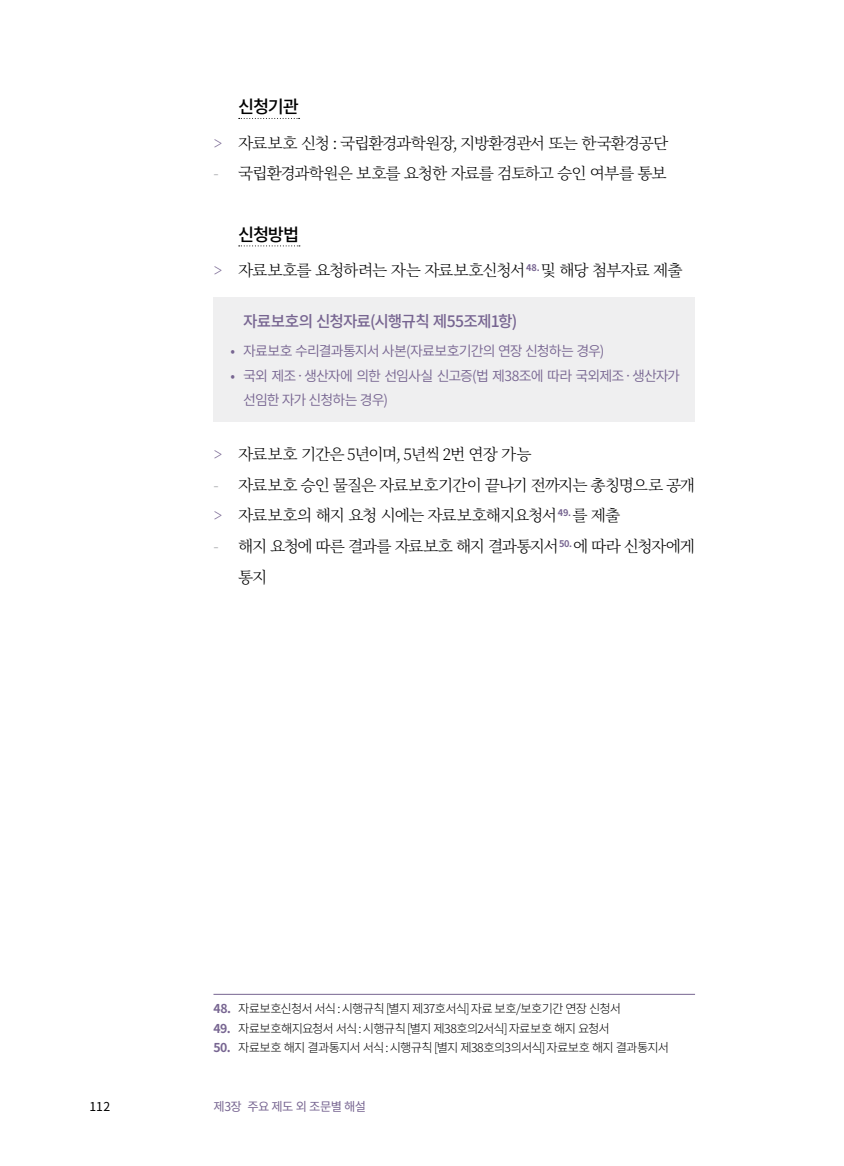
<style>
.page{position:relative;width:844px;height:1166px;background:#fff}
.page>*{position:absolute;margin:0;border:0;box-sizing:border-box;transform-origin:0 0}
.t1{font:500 17.5px "Noto Sans CJ Kkr";letter-spacing:-.07em;color:#000}
.t2{font:300 15.75px/30.6px "Noto Serif CJ Kkr";letter-spacing:-.07em;color:#000}
.t3{font:300 15.75px/30.6px "Noto Serif CJ Kkr";letter-spacing:-.09em;color:#000}
.t4{font:500 15.75px "Noto Sans CJ Kkr";letter-spacing:-.05em;color:#776591}
.t5{font:600 14px/24.5px "Noto Sans CJ Kkr";letter-spacing:-.07em;color:#776591}
.t6{font:300 12.25px "Noto Sans CJ Kkr";letter-spacing:-.065em;color:#000}
.t7{font:12.25px "Noto Sans CJ Kkr";letter-spacing:-.045em;color:#776591}
.t8{font:12.25px "Noto Sans CJ Kkr";color:#000}
.s1{color:#776591}
.s2{color:#a7a9ac}
.s3{font-weight:700;color:#776591}
</style>
<div class="page">
<svg style="left:239px;top:118px;width:60px;height:1px"></svg>
<svg style="left:239px;top:245px;width:61px;height:1px"></svg>
<div style="left:213px;top:298px;width:481px;height:124px;background:#efeff0"></div>
<hr style="left:213px;top:994px;width:481px;height:1px;background:#776591">
<p class="t1" style="left:238px;top:97px;width:62px">신청기관</p>
<p class="t2" style="left:213px;top:128px;width:456px"><span class="s1">&gt;</span> 자료보호 신청 : 국립환경과학원장, 지방환경관서 또는 한국환경공단</p>
<p class="t2" style="left:213px;top:159px;width:454px"><span class="s2">-</span> 국립환경과학원은 보호를 요청한 자료를 검토하고 승인 여부를 통보</p>
<p class="t1" style="left:238px;top:224px;width:63px">신청방법</p>
<p class="t2" style="left:213px;top:255px;width:470px"><span class="s1">&gt;</span> 자료보호를 요청하려는 자는 자료보호신청서 <sup>48.</sup> 및 해당 첨부자료 제출</p>
<p class="t4" style="left:243px;top:312px;width:275px">자료보호의 신청자료(시행규칙 제55조제1항)</p>
<p class="t5" style="left:230px;top:339px;width:375px">• 자료보호 수리결과통지서 사본(자료보호기간의 연장 신청하는 경우)</p>
<p class="t5" style="left:243px;top:364px;width:438px;text-indent:-13px">• 국외 제조‧생산자에 의한 선임사실 신고증(법 제38조에 따라 국외제조‧생산자가 선임한 자가 신청하는 경우)</p>
<p class="t2" style="left:213px;top:439px;width:319px"><span class="s1">&gt;</span> 자료보호 기간은 5년이며, 5년씩 2번 연장 가능</p>
<p class="t2" style="left:213px;top:470px;width:483px"><span class="s2">-</span> 자료보호 승인 물질은 자료보호기간이 끝나기 전까지는 총칭명으로 공개 <span class="s1">&gt;</span> 자료보호의 해지 요청 시에는 자료보호해지요청서 <sup>49.</sup> 를 제출</p>
<p class="t3" style="left:238px;top:531px;width:458px;text-indent:-25px"><span class="s2">-</span> 해지 요청에 따른 결과를 자료보호 해지 결과통지서 <sup>50.</sup> 에 따라 신청자에게 통지</p>
<p class="t6" style="left:213px;top:1002px;width:409px"><span class="s3">48.</span> 자료보호신청서 서식 : 시행규칙 [별지 제37호서식] 자료 보호/보호기간 연장 신청서</p>
<p class="t6" style="left:213px;top:1021px;width:397px"><span class="s3">49.</span> 자료보호해지요청서 서식 : 시행규칙 [별지 제38호의2서식] 자료보호 해지 요청서</p>
<p class="t6" style="left:213px;top:1040px;width:457px"><span class="s3">50.</span> 자료보호 해지 결과통지서 서식 : 시행규칙 [별지 제38호의3의서식] 자료보호 해지 결과통지서</p>
<p class="t8" style="left:89px;top:1100px;width:22px">112</p>
<p class="t7" style="left:213px;top:1100px;width:154px">제3장 주요 제도 외 조문별 해설</p>
</div>
